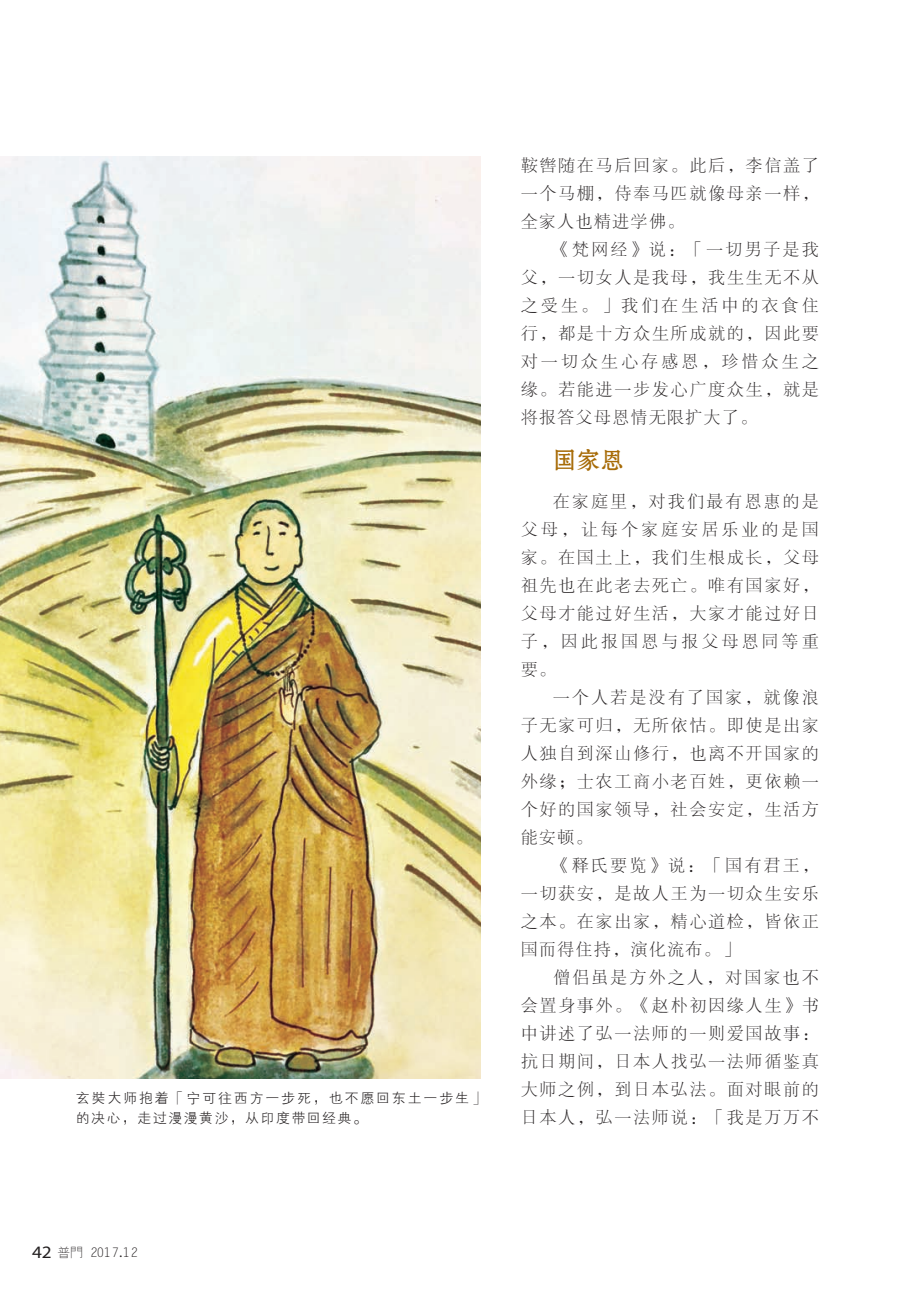
<style>
.page{position:relative;width:918px;height:1300px;background:#fff}
.page>*{position:absolute;margin:0;border:0;box-sizing:border-box;transform-origin:0 0}
.t1{font:22.75px "FZSHJW GB1 0";color:#a76b07}
.t2{font:16.62px/28px "FZSYJW GB1 0";letter-spacing:.125em;color:#231f20;text-align:justify}
.t3{font:14px/19.2px "FZXH1 JW GB1 0";letter-spacing:.13em;color:#231f20}
.t4{font:13.12px "FZYXJW GB1 0";color:#231f20}
.s1{font-family:"Myriad Pro";font-size:17.5px}
.s2{font-family:"FZYXFW GB1 0"}
</style>
<div class="page">
<img style="left:0;top:157px;width:480px;height:921px">
<p class="t3" style="left:76px;top:1089px;width:411px">玄奘大师抱着「宁可往西方一步死，也不愿回东土一步生」的决心，走过漫漫黄沙，从印度带回经典。</p>
<p class="t2" style="left:521px;top:151px;width:299px">鞍辔随在马后回家。此后，李信盖了一个马棚，侍奉马匹就像母亲一样，全家人也精进学佛。</p>
<p class="t2" style="left:521px;top:235px;width:299px;text-indent:32px">《梵网经》说：「一切男子是我父，一切女人是我母，我生生无不从之受生。」我们在生活中的衣食住行，都是十方众生所成就的，因此要对一切众生心存感恩，珍惜众生之缘。若能进一步发心广度众生，就是将报答父母恩情无限扩大了。</p>
<p class="t1" style="left:553px;top:449px;width:72px">国家恩</p>
<p class="t2" style="left:521px;top:487px;width:299px;text-indent:32px">在家庭里，对我们最有恩惠的是父母，让每个家庭安居乐业的是国家。在国土上，我们生根成长，父母祖先也在此老去死亡。唯有国家好，父母才能过好生活，大家才能过好日子，因此报国恩与报父母恩同等重要。</p>
<p class="t2" style="left:521px;top:683px;width:299px;text-indent:32px">一个人若是没有了国家，就像浪子无家可归，无所依怙。即使是出家人独自到深山修行，也离不开国家的外缘；士农工商小老百姓，更依赖一个好的国家领导，社会安定，生活方能安顿。</p>
<p class="t2" style="left:521px;top:851px;width:299px;text-indent:32px">《释氏要览》说：「国有君王，一切获安，是故人王为一切众生安乐之本。在家出家，精心道检，皆依正国而得住持，演化流布。」</p>
<p class="t2" style="left:521px;top:963px;width:299px;text-indent:32px">僧侣虽是方外之人，对国家也不会置身事外。《赵朴初因缘人生》书中讲述了弘一法师的一则爱国故事：抗日期间，日本人找弘一法师循鉴真大师之例，到日本弘法。面对眼前的日本人，弘一法师说：「我是万万不</p>
<p class="t4" style="left:32px;top:1245px;width:107px"><span class="s1">42</span> <span class="s2">普门</span> 2017.12</p>
</div>
